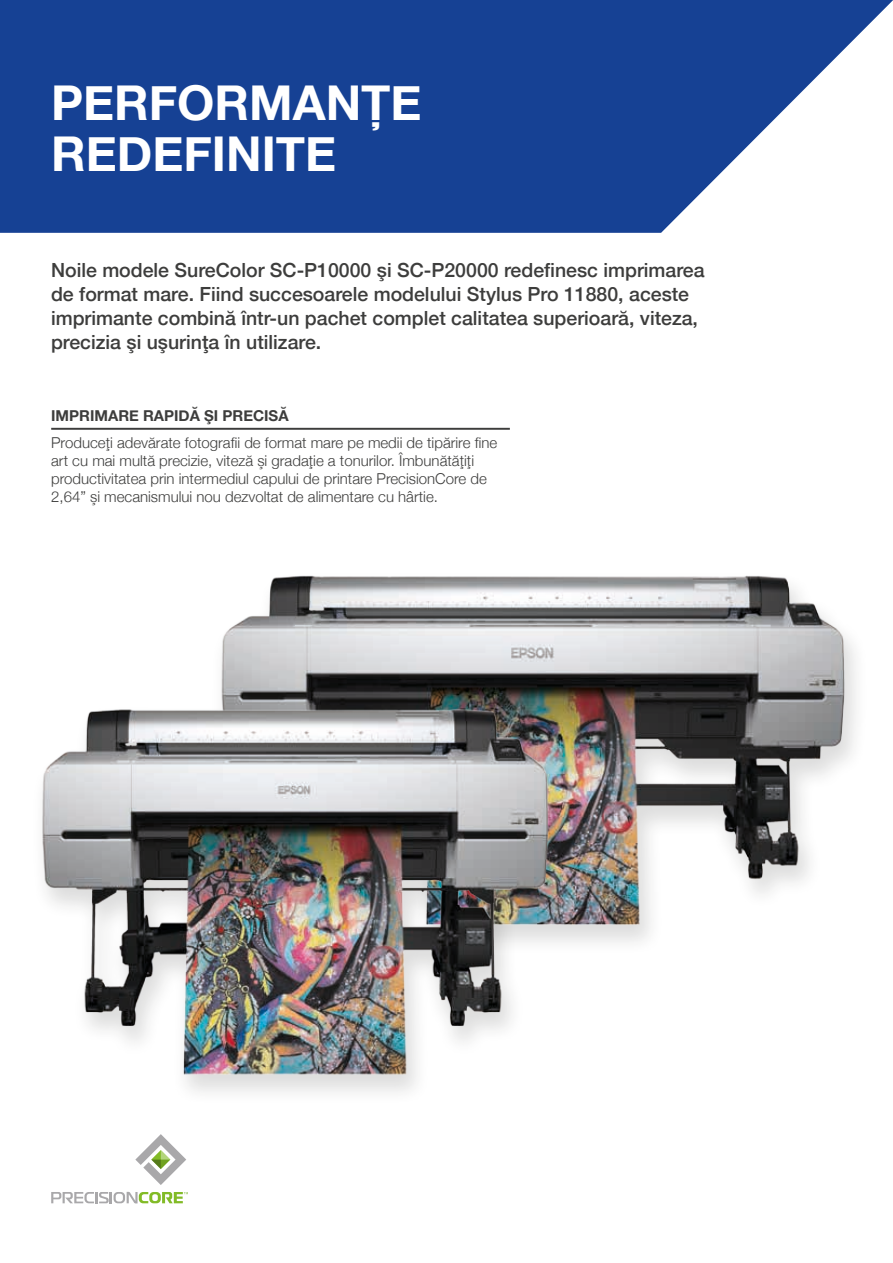
<style>
.page{position:relative;width:893px;height:1263px;background:#fff}
.page>*{position:absolute;margin:0;border:0;box-sizing:border-box;transform-origin:0 0}
.t1{font:700 48px/51px "Helvetica Neue";color:#fff}
.t2{font:500 19.5px/24px "Helvetica Neue";color:#3d3d3c}
.t3{font:300 15px/18px "Helvetica Neue";color:#3d3d3c}
.t4{font:700 15px "Helvetica Neue";color:#3d3d3c}
</style>
<div class="page">
<img style="left:719px;top:575px;width:137px;height:319px">
<svg style="left:0;top:0;width:893px;height:233px;fill:#164194"></svg>
<hr style="left:51px;top:428px;width:459px;height:2px;background:#3d3d3c">
<img style="left:42px;top:575px;width:677px;height:517px">
<svg style="left:51px;top:1192px;width:137px;height:11px"></svg>
<svg style="left:135px;top:1134px;width:51px;height:51px"></svg>
<h1 class="t1" style="left:51px;top:78px;width:372px">PERFORMANŢE<br>REDEFINITE</h1>
<p class="t2" style="left:51px;top:257px;width:655px">Noile modele SureColor SC-P10000 şi SC-P20000 redefinesc imprimarea de format mare. Fiind succesoarele modelului Stylus Pro 11880, aceste imprimante combină într-un pachet complet calitatea superioară, viteza, precizia şi uşurinţa în utilizare.</p>
<p class="t4" style="left:51px;top:404px;width:239px">IMPRIMARE RAPIDĂ ŞI PRECISĂ</p>
<p class="t3" style="left:51px;top:432px;width:447px">Produceţi adevărate fotografii de format mare pe medii de tipărire fine art cu mai multă precizie, viteză şi gradaţie a tonurilor. Îmbunătăţiţi productivitatea prin intermediul capului de printare PrecisionCore de 2,64” şi mecanismului nou dezvoltat de alimentare cu hârtie.</p>
</div>
